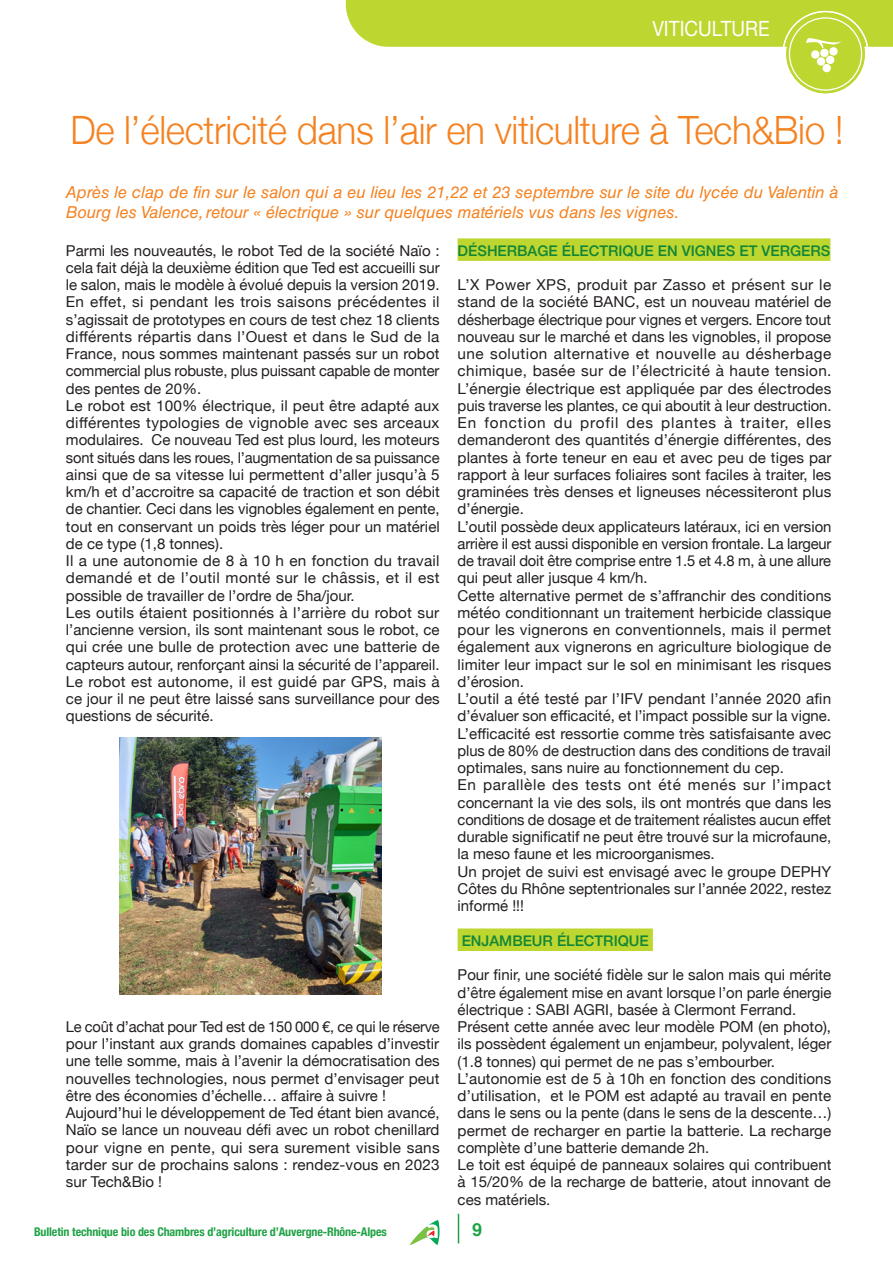
<style>
.page{position:relative;width:893px;height:1263px;background:#fff}
.page>*{position:absolute;margin:0;border:0;box-sizing:border-box;transform-origin:0 0}
.t1{font:300 39px "Helvetica Neue";letter-spacing:-.01em;color:#f58220;scale:.95 1}
.t2{font:21px "Helvetica Neue";color:#fff;scale:.9 1}
.t3{font:700 18px "Helvetica";color:#1fa245}
.t4{font:italic 16.5px/19.8px "Helvetica LT Std";color:#f58220}
.t5{font:15px/17.2px "Helvetica Neue";color:#231f20;text-align:justify}
.t6{font:500 14.7px "Helvetica Neue";color:#118637}
.t7{font:700 condensed 12px "Helvetica Neue";letter-spacing:-.01em;color:#1fa245}
</style>
<div class="page">
<svg style="left:786px;top:15px;width:79px;height:78px"></svg>
<svg style="left:346px;top:0;width:547px;height:77px"></svg>
<svg style="left:410px;top:1220px;width:30px;height:25px"></svg>
<svg style="left:458px;top:1214px;width:1px;height:29px"></svg>
<div style="left:458px;top:238px;width:372px;height:23px;background:#bed630"></div>
<div style="left:458px;top:928px;width:195px;height:23px;background:#bed630"></div>
<img style="left:119px;top:738px;width:263px;height:256px">
<h2 class="t2" style="left:652px;top:13px;width:132px">VITICULTURE</h2>
<p class="t1" style="left:70px;top:99px;width:816px">De l’électricité dans l’air en viticulture à Tech&amp;Bio !</p>
<p class="t4" style="left:66px;top:182px;width:774px">Après le clap de fin sur le salon qui a eu lieu les 21,22 et 23 septembre sur le site du lycée du Valentin à<br>Bourg les Valence, retour « électrique » sur quelques matériels vus dans les vignes.</p>
<p class="t5" style="left:66px;top:242px;width:375px">Parmi les nouveautés, le robot Ted de la société Naïo : cela fait déjà la deuxième édition que Ted est accueilli sur le salon, mais le modèle à évolué depuis la version 2019.</p>
<p class="t5" style="left:66px;top:294px;width:375px">En effet, si pendant les trois saisons précédentes il s’agissait de prototypes en cours de test chez 18 clients différents répartis dans l’Ouest et dans le Sud de la France, nous sommes maintenant passés sur un robot commercial plus robuste, plus puissant capable de monter des pentes de 20%.</p>
<p class="t5" style="left:66px;top:398px;width:375px">Le robot est 100% électrique, il peut être adapté aux différentes typologies de vignoble avec ses arceaux modulaires. Ce nouveau Ted est plus lourd, les moteurs sont situés dans les roues, l’augmentation de sa puissance ainsi que de sa vitesse lui permettent d’aller jusqu’à 5 km/h et d’accroitre sa capacité de traction et son débit de chantier. Ceci dans les vignobles également en pente, tout en conservant un poids très léger pour un matériel de ce type (1,8 tonnes).</p>
<p class="t5" style="left:66px;top:553px;width:375px">Il a une autonomie de 8 à 10 h en fonction du travail demandé et de l’outil monté sur le châssis, et il est possible de travailler de l’ordre de 5ha/jour.</p>
<p class="t5" style="left:66px;top:605px;width:375px">Les outils étaient positionnés à l’arrière du robot sur l’ancienne version, ils sont maintenant sous le robot, ce qui crée une bulle de protection avec une batterie de capteurs autour, renforçant ainsi la sécurité de l’appareil.</p>
<p class="t5" style="left:66px;top:674px;width:375px">Le robot est autonome, il est guidé par GPS, mais à ce jour il ne peut être laissé sans surveillance pour des questions de sécurité.</p>
<p class="t5" style="left:66px;top:1019px;width:375px">Le coût d’achat pour Ted est de 150 000 €, ce qui le réserve pour l’instant aux grands domaines capables d’investir une telle somme, mais à l’avenir la démocratisation des nouvelles technologies, nous permet d’envisager peut être des économies d’échelle… affaire à suivre !</p>
<p class="t5" style="left:66px;top:1105px;width:375px">Aujourd’hui le développement de Ted étant bien avancé, Naïo se lance un nouveau défi avec un robot chenillard pour vigne en pente, qui sera surement visible sans tarder sur de prochains salons : rendez-vous en 2023 sur Tech&amp;Bio !</p>
<p class="t6" style="left:458px;top:239px;width:374px">DÉSHERBAGE ÉLECTRIQUE EN VIGNES ET VERGERS</p>
<p class="t5" style="left:458px;top:277px;width:375px">L’X Power XPS, produit par Zasso et présent sur le stand de la société BANC, est un nouveau matériel de désherbage électrique pour vignes et vergers. Encore tout nouveau sur le marché et dans les vignobles, il propose une solution alternative et nouvelle au désherbage chimique, basée sur de l’électricité à haute tension.<br>L’énergie électrique est appliquée par des électrodes puis traverse les plantes, ce qui aboutit à leur destruction.</p>
<p class="t5" style="left:458px;top:415px;width:375px">En fonction du profil des plantes à traiter, elles demanderont des quantités d’énergie différentes, des plantes à forte teneur en eau et avec peu de tiges par rapport à leur surfaces foliaires sont faciles à traiter, les graminées très denses et ligneuses nécessiteront plus d’énergie.</p>
<p class="t5" style="left:458px;top:519px;width:375px">L’outil possède deux applicateurs latéraux, ici en version arrière il est aussi disponible en version frontale. La largeur de travail doit être comprise entre 1.5 et 4.8 m, à une allure qui peut aller jusque 4 km/h.</p>
<p class="t5" style="left:458px;top:588px;width:375px">Cette alternative permet de s’affranchir des conditions météo conditionnant un traitement herbicide classique pour les vignerons en conventionnels, mais il permet également aux vignerons en agriculture biologique de limiter leur impact sur le sol en minimisant les risques d’érosion.</p>
<p class="t5" style="left:458px;top:691px;width:375px">L’outil a été testé par l’IFV pendant l’année 2020 afin d’évaluer son efficacité, et l’impact possible sur la vigne.<br>L’efficacité est ressortie comme très satisfaisante avec plus de 80% de destruction dans des conditions de travail optimales, sans nuire au fonctionnement du cep.</p>
<p class="t5" style="left:458px;top:777px;width:375px">En parallèle des tests ont été menés sur l’impact concernant la vie des sols, ils ont montrés que dans les conditions de dosage et de traitement réalistes aucun effet durable significatif ne peut être trouvé sur la microfaune, la meso faune et les microorganismes.</p>
<p class="t5" style="left:458px;top:864px;width:375px">Un projet de suivi est envisagé avec le groupe DEPHY Côtes du Rhône septentrionales sur l’année 2022, restez informé !!!</p>
<p class="t6" style="left:462px;top:929px;width:189px">ENJAMBEUR ÉLECTRIQUE</p>
<p class="t5" style="left:458px;top:967px;width:375px">Pour finir, une société fidèle sur le salon mais qui mérite d’être également mise en avant lorsque l’on parle énergie électrique : SABI AGRI, basée à Clermont Ferrand.</p>
<p class="t5" style="left:458px;top:1019px;width:375px">Présent cette année avec leur modèle POM (en photo), ils possèdent également un enjambeur, polyvalent, léger (1.8 tonnes) qui permet de ne pas s’embourber.</p>
<p class="t5" style="left:458px;top:1071px;width:375px">L’autonomie est de 5 à 10h en fonction des conditions d’utilisation, et le POM est adapté au travail en pente dans le sens ou la pente (dans le sens de la descente…) permet de recharger en partie la batterie. La recharge complète d’une batterie demande 2h.</p>
<p class="t5" style="left:458px;top:1157px;width:375px">Le toit est équipé de panneaux solaires qui contribuent à 15/20% de la recharge de batterie, atout innovant de ces matériels.</p>
<p class="t7" style="left:34px;top:1222px;width:354px">Bulletin technique bio des Chambres d’agriculture d’Auvergne-Rhône-Alpes</p>
<p class="t3" style="left:472px;top:1215px;width:12px">9</p>
</div>
